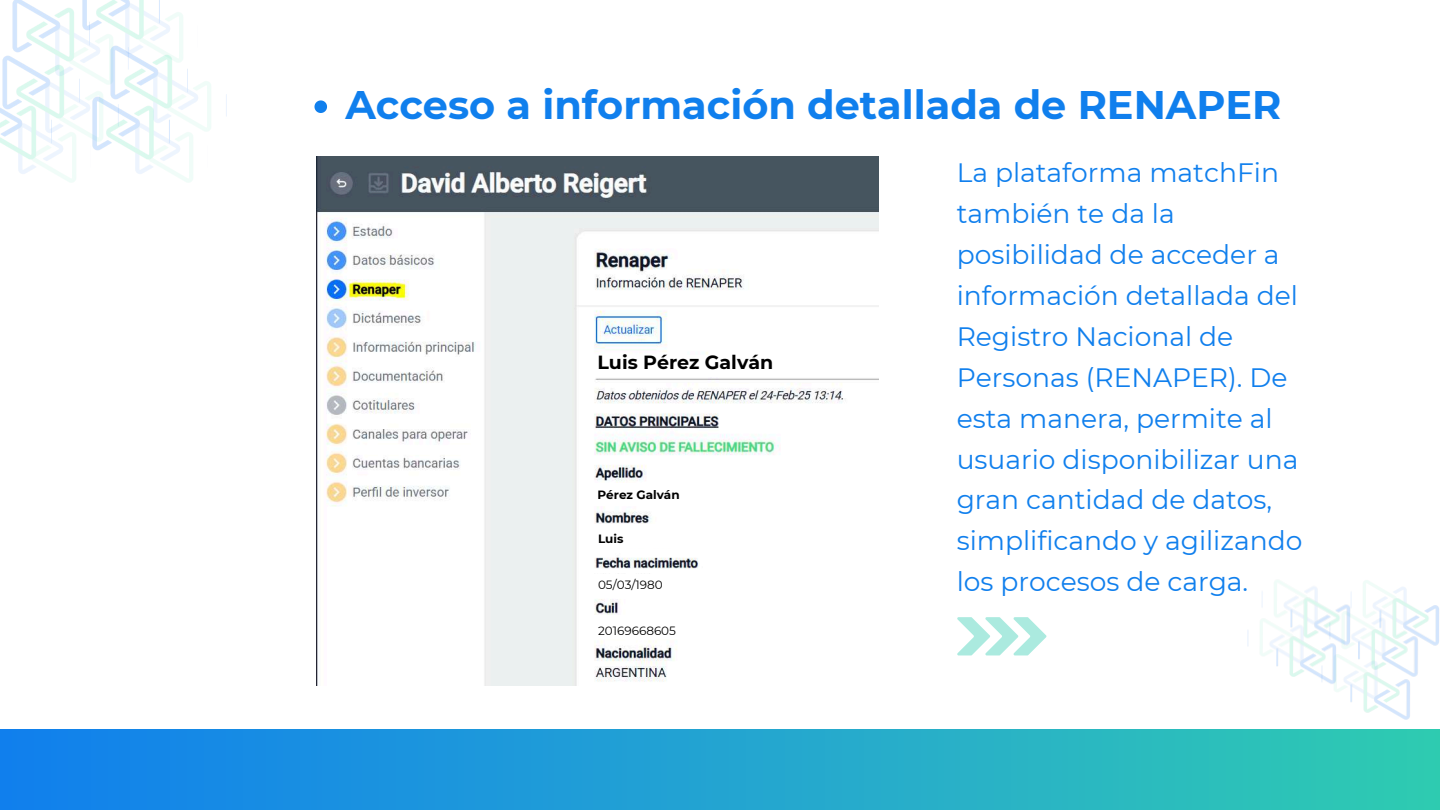
<style>
.page{position:relative;width:1440px;height:810px;background:#fff}
.page>*{position:absolute;margin:0;border:0;box-sizing:border-box;transform-origin:0 0}
.t1{font:700 39.8px "Montserrat";color:#107fed}
.t2{font:26.6px/40.9px "Montserrat";color:#107fed}
.t3{font:700 19px "Montserrat";color:#000}
.t4{font:12px "Montserrat";color:#000}
.t5{font:700 12px "Montserrat";color:#000}
</style>
<div class="page">
<img style="left:12px;top:0;width:27px;height:29px">
<img style="left:39px;top:0;width:120px;height:29px">
<img style="left:68px;top:19px;width:120px;height:80px">
<img style="left:80px;top:58px;width:38px;height:12px">
<img style="left:2px;top:29px;width:78px;height:41px">
<img style="left:169px;top:99px;width:39px;height:84px">
<img style="left:52px;top:70px;width:117px;height:104px">
<img style="left:52px;top:99px;width:38px;height:84px">
<img style="left:0;top:70px;width:52px;height:104px">
<img style="left:1363px;top:695px;width:47px;height:25px">
<div style="left:0;top:729px;width:1440px;height:81px;background:linear-gradient(to right,#127eef,#31cab2)"></div>
<img style="left:1276px;top:642px;width:92px;height:61px">
<img style="left:1329px;top:664px;width:29px;height:10px">
<img style="left:1358px;top:664px;width:60px;height:31px">
<img style="left:1290px;top:586px;width:89px;height:78px">
<img style="left:1350px;top:580px;width:29px;height:62px">
<img style="left:1379px;top:587px;width:60px;height:77px">
<img style="left:316px;top:156px;width:562px;height:530px">
<div style="left:584px;top:356px;width:256px;height:21px;background:#fff"></div>
<svg style="left:314px;top:100px;width:13px;height:13px"></svg>
<div style="left:584px;top:484px;width:256px;height:22px;background:#fff"></div>
<div style="left:584px;top:524px;width:270px;height:23px;background:#fff"></div>
<div style="left:584px;top:574px;width:270px;height:24px;background:#fff"></div>
<div style="left:584px;top:616px;width:270px;height:23px;background:#fff"></div>
<svg style="left:957px;top:617px;width:90px;height:38px"></svg>
<h1 class="t1" style="left:345px;top:80px;width:938px">Acceso a información detallada de RENAPER</h1>
<p class="t3" style="left:597px;top:351px;width:177px">Luis Pérez Galván</p>
<p class="t5" style="left:597px;top:488px;width:84px">Pérez Galván</p>
<p class="t5" style="left:598px;top:532px;width:27px">Luis</p>
<p class="t4" style="left:598px;top:577px;width:66px">05/03/1980</p>
<p class="t4" style="left:598px;top:623px;width:80px">20169668605</p>
<p class="t2" style="left:957px;top:152px;width:347px">La plataforma matchFin también te da la posibilidad de acceder a información detallada del<br>Registro Nacional de<br>Personas (RENAPER). De esta manera, permite al usuario disponibilizar una gran cantidad de datos, simplificando y agilizando los procesos de carga.</p>
</div>
